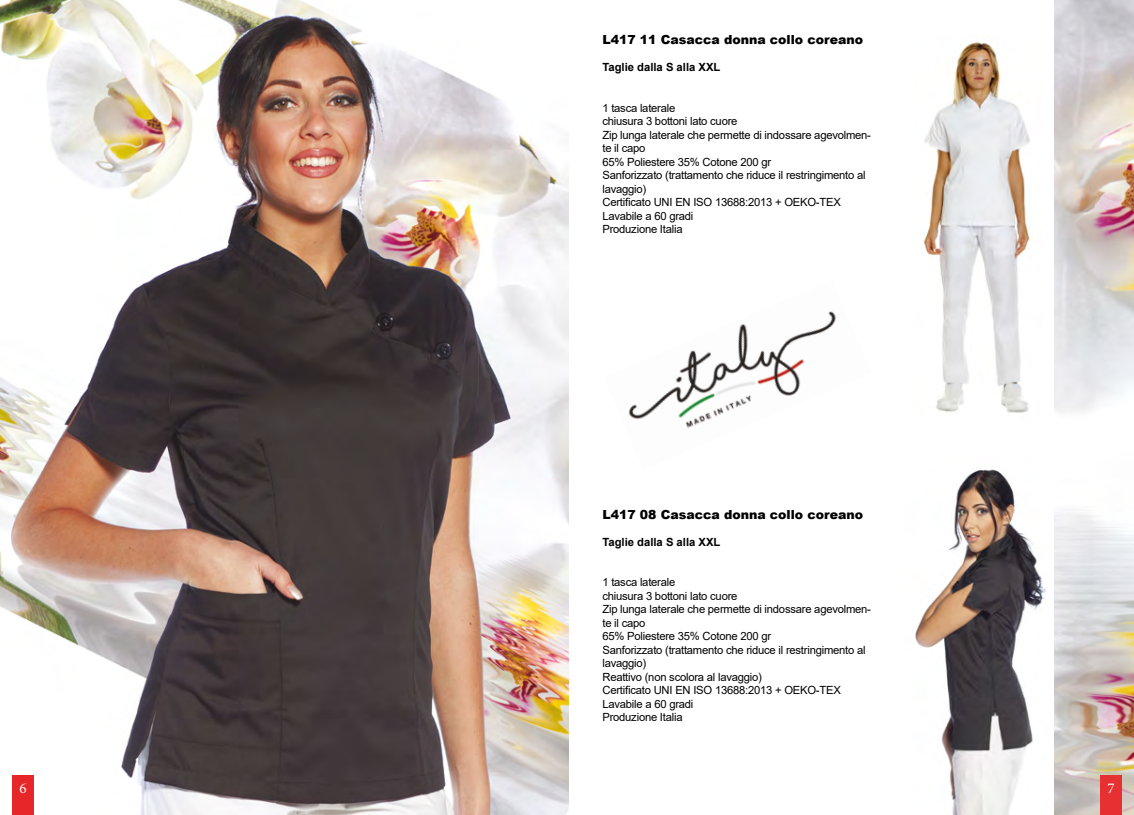
<style>
.page{position:relative;width:1134px;height:815px;background:#fff}
.page>*{position:absolute;margin:0;border:0;box-sizing:border-box;transform-origin:0 0}
.t1{font:15px "Minion Pro";color:#fff}
.t2{font:900 12.5px "Arial";color:#000}
.t3{font:11.25px/13.5px "Arial";letter-spacing:-.02em;color:#000}
.t4{font:700 11.25px "Arial";color:#000}
</style>
<div class="page">
<img style="left:0;top:0;width:568px;height:815px">
<img style="left:915px;top:469px;width:131px;height:346px">
<img style="left:924px;top:35px;width:106px;height:378px">
<img style="left:1054px;top:0;width:80px;height:815px">
<img style="left:628px;top:311px;width:208px;height:117px">
<div style="left:1100px;top:775px;width:21px;height:40px;background:#e73032"></div>
<div style="left:12px;top:775px;width:22px;height:40px;background:#e62629"></div>
<p class="t2" style="left:602px;top:31px;width:262px">L417 11 Casacca donna collo coreano</p>
<p class="t4" style="left:602px;top:60px;width:119px">Taglie dalla S alla XXL</p>
<p class="t3" style="left:602px;top:101px;width:270px">1 tasca laterale<br>chiusura 3 bottoni lato cuore<br>Zip lunga laterale che permette di indossare agevolmen&shy;te il capo<br>65% Poliestere 35% Cotone 200 gr<br>Sanforizzato (trattamento che riduce il restringimento al lavaggio)<br>Certificato UNI EN ISO 13688:2013 + OEKO-TEX<br>Lavabile a 60 gradi<br>Produzione Italia</p>
<p class="t2" style="left:602px;top:505px;width:262px">L417 08 Casacca donna collo coreano</p>
<p class="t4" style="left:602px;top:534px;width:119px">Taglie dalla S alla XXL</p>
<p class="t3" style="left:602px;top:576px;width:270px">1 tasca laterale<br>chiusura 3 bottoni lato cuore<br>Zip lunga laterale che permette di indossare agevolmen&shy;te il capo<br>65% Poliestere 35% Cotone 200 gr<br>Sanforizzato (trattamento che riduce il restringimento al lavaggio)<br>Reattivo (non scolora al lavaggio)<br>Certificato UNI EN ISO 13688:2013 + OEKO-TEX<br>Lavabile a 60 gradi<br>Produzione Italia</p>
<h1 class="t1" style="left:19px;top:778px;width:9px">6</h1>
<h1 class="t1" style="left:1107px;top:778px;width:9px">7</h1>
</div>
